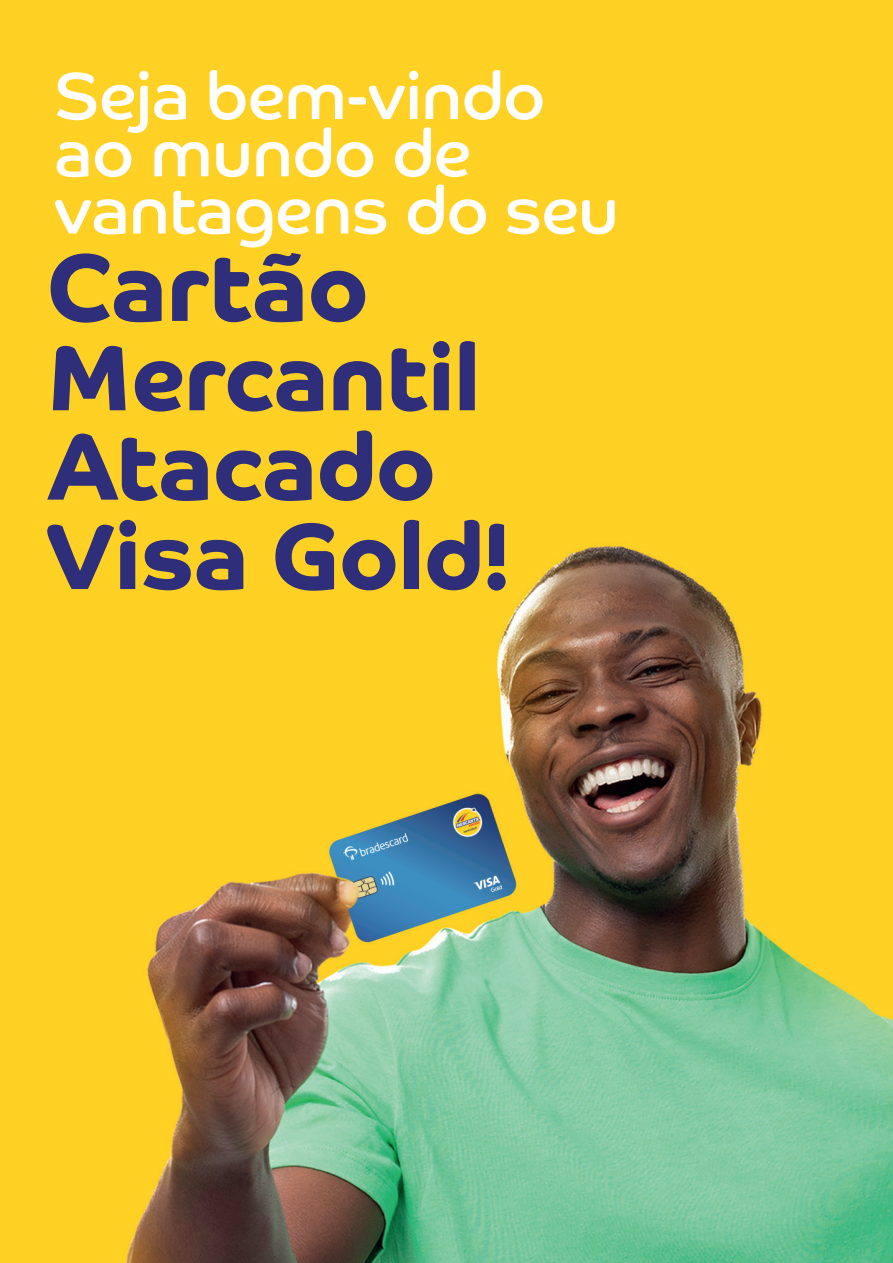
<style>
.page{position:relative;width:893px;height:1263px;background:#fff}
.page>*{position:absolute;margin:0;border:0;box-sizing:border-box;transform-origin:0 0}
.t1{font:700 95.85px "Co Headline";color:#2e2e7a}
.t2{font:700 93.9px/89.4px "Co Headline";color:#2e2e7a}
.t3{font:66.45px/57.2px "Co Headline";color:#fff}
</style>
<div class="page">
<img style="left:0;top:0;width:629px;height:1263px">
<img style="left:629px;top:0;width:264px;height:1263px">
<p class="t3" style="left:54px;top:68px;width:565px">Seja bem-vindo ao mundo de vantagens do seu</p>
<h1 class="t1" style="left:47px;top:232px;width:323px">Cartão</h1>
<h2 class="t2" style="left:47px;top:333px;width:464px">Mercantil<br>Atacado<br>Visa Gold!</h2>
</div>
